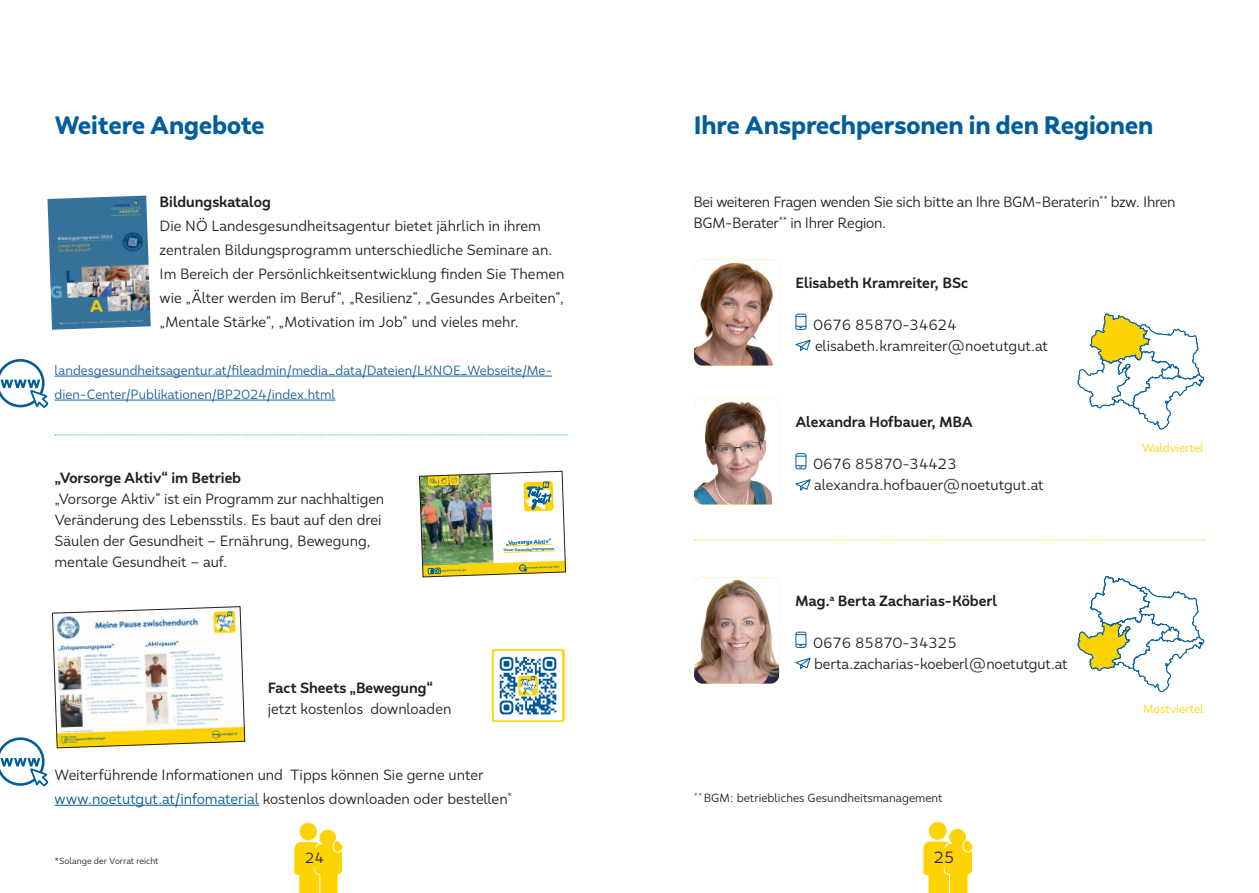
<style>
.page{position:relative;width:1259px;height:893px;background:#fff}
.page>*{position:absolute;margin:0;border:0;box-sizing:border-box;transform-origin:0 0}
.t1{font:900 25.5px "Faible";color:#005d9c}
.t2{font:16.5px "Faible";color:#231f20}
.t3{font:15px/21px "Faible";color:#231f20}
.t4{font:700 15px "Faible";color:#231f20}
.t5{font:15px/21px "Faible";letter-spacing:-.02em;color:#231f20}
.t6{font:13.5px/24px "Faible";color:#175d9e}
.t7{font:12px "Faible";color:#231f20}
.t8{font:12px "Faible";color:#fed304}
.t9{font:9px "Faible";color:#231f20}
.t10{font:900 5.85px "Faible";color:#005d9c}
.t11{font:900 3.75px "Faible";color:#005d9c}
.s1{color:#005d9c}
</style>
<div class="page">
<div style="left:795px;top:314px;width:11px;height:16px;border:1px solid #005d9c;border-radius:2px"></div>
<svg style="left:796px;top:326px;width:10px;height:2px"></svg>
<svg style="left:795px;top:339px;width:16px;height:13px"></svg>
<div style="left:795px;top:453px;width:11px;height:16px;border:1px solid #005d9c;border-radius:2px"></div>
<svg style="left:796px;top:465px;width:10px;height:3px"></svg>
<svg style="left:795px;top:479px;width:16px;height:12px"></svg>
<div style="left:795px;top:632px;width:11px;height:16px;border:1px solid #005d9c;border-radius:2px"></div>
<svg style="left:796px;top:644px;width:10px;height:2px"></svg>
<svg style="left:795px;top:657px;width:16px;height:13px"></svg>
<img style="left:694px;top:259px;width:85px;height:106px">
<img style="left:694px;top:398px;width:85px;height:106px">
<img style="left:694px;top:577px;width:85px;height:107px">
<div style="left:300px;top:823px;width:16px;height:17px;background:#fed304;border-radius:50%"></div>
<div style="left:300px;top:823px;width:17px;height:17px;border:1px solid #fed304;border-radius:50%"></div>
<div style="left:320px;top:830px;width:15px;height:16px;background:#fed304;border-radius:50%"></div>
<div style="left:319px;top:830px;width:17px;height:16px;border:1px solid #fed304;border-radius:50%"></div>
<svg style="left:293px;top:839px;width:51px;height:54px"></svg>
<div style="left:304px;top:848px;width:21px;height:18px;background:#fed304"></div>
<div style="left:929px;top:822px;width:17px;height:17px;background:#fed304;border-radius:50%"></div>
<div style="left:929px;top:822px;width:17px;height:18px;border:1px solid #fed304;border-radius:50%"></div>
<div style="left:949px;top:829px;width:16px;height:16px;background:#fed304;border-radius:50%"></div>
<div style="left:949px;top:829px;width:17px;height:17px;border:1px solid #fed304;border-radius:50%"></div>
<svg style="left:923px;top:838px;width:51px;height:55px"></svg>
<div style="left:933px;top:848px;width:21px;height:19px;background:#fed304"></div>
<hr style="left:55px;top:376px;width:497px;height:1px;background:#175d9e">
<hr style="left:55px;top:400px;width:280px;height:1px;background:#175d9e">
<hr style="left:55px;top:805px;width:204px;height:1px;background:#005d9c">
<svg style="left:55px;top:435px;width:512px;height:1px"></svg>
<img style="left:492px;top:649px;width:72px;height:73px">
<svg style="left:1077px;top:313px;width:127px;height:116px"></svg>
<svg style="left:694px;top:540px;width:511px;height:1px"></svg>
<svg style="left:1077px;top:576px;width:127px;height:116px"></svg>
<img style="left:47px;top:196px;width:104px;height:134px">
<svg style="left:0;top:359px;width:49px;height:49px"></svg>
<img style="left:419px;top:471px;width:147px;height:106px">
<svg style="left:0;top:606px;width:245px;height:181px"></svg>
<h1 class="t1" style="left:55px;top:107px;width:211px">Weitere Angebote</h1>
<p class="t4" style="left:160px;top:192px;width:113px">Bildungskatalog</p>
<p class="t3" style="left:160px;top:214px;width:406px;line-height:24px">Die NÖ Landesgesundheitsagentur bietet jährlich in ihrem zentralen Bildungsprogramm unterschiedliche Seminare an.<br>Im Bereich der Persönlichkeitsentwicklung finden Sie Themen wie „Älter werden im Beruf“, „Resilienz“, „Gesundes Arbeiten“, „Mentale Stärke“, „Motivation im Job“ und vieles mehr.</p>
<p class="t6" style="left:55px;top:358px;width:499px">landesgesundheitsagentur.at/fileadmin/media_data/Dateien/LKNOE_Webseite/Me&shy;dien-Center/Publikationen/BP2024/index.html</p>
<p class="t4" style="left:55px;top:468px;width:188px">„Vorsorge Aktiv“ im Betrieb</p>
<p class="t3" style="left:55px;top:488px;width:331px">„Vorsorge Aktiv“ ist ein Programm zur nachhaltigen Veränderung des Lebensstils. Es baut auf den drei Säulen der Gesundheit – Ernährung, Bewegung, mentale Gesundheit – auf.</p>
<p class="t4" style="left:268px;top:678px;width:167px">Fact Sheets „Bewegung“</p>
<p class="t3" style="left:268px;top:698px;width:185px">jetzt kostenlos downloaden</p>
<p class="t10" style="left:506px;top:539px;width:47px;rotate:-2deg">„Vorsorge Aktiv“</p>
<p class="t11" style="left:504px;top:548px;width:52px;rotate:-2deg">Unser Gesundheitsprogramm</p>
<p class="t3" style="left:55px;top:763px;width:459px;line-height:24px">Weiterführende Informationen und Tipps können Sie gerne unter <span class="s1">www.noetutgut.at/infomaterial</span> kostenlos downloaden oder bestellen<sup>*</sup></p>
<h1 class="t1" style="left:693px;top:107px;width:461px">Ihre Ansprechpersonen in den Regionen</h1>
<p class="t5" style="left:693px;top:191px;width:483px">Bei weiteren Fragen wenden Sie sich bitte an Ihre BGM-Beraterin<sup>**</sup> bzw. Ihren<br>BGM-Berater<sup>**</sup> in Ihrer Region.</p>
<p class="t4" style="left:795px;top:273px;width:174px">Elisabeth Kramreiter, BSc</p>
<p class="t3" style="left:813px;top:314px;width:236px">0676 85870-34624 elisabeth.kramreiter@noetutgut.at</p>
<p class="t4" style="left:795px;top:412px;width:179px">Alexandra Hofbauer, MBA</p>
<p class="t3" style="left:813px;top:454px;width:231px">0676 85870-34423 alexandra.hofbauer@noetutgut.at</p>
<p class="t4" style="left:795px;top:591px;width:203px">Mag.<sup>a</sup> Berta Zacharias-Köberl</p>
<p class="t3" style="left:813px;top:632px;width:255px">0676 85870-34325 berta.zacharias-koeberl@noetutgut.at</p>
<p class="t7" style="left:694px;top:790px;width:250px"><sup>*</sup> <sup>*</sup> BGM: betriebliches Gesundheitsmanagement</p>
<p class="t8" style="left:1142px;top:440px;width:63px">Waldviertel</p>
<p class="t8" style="left:1143px;top:702px;width:62px">Mostviertel</p>
<p class="t9" style="left:55px;top:855px;width:106px">*Solange der Vorrat reicht</p>
<p class="t3" style="left:305px;top:847px;width:20px">24</p>
<p class="t2" style="left:934px;top:847px;width:22px">25</p>
</div>
